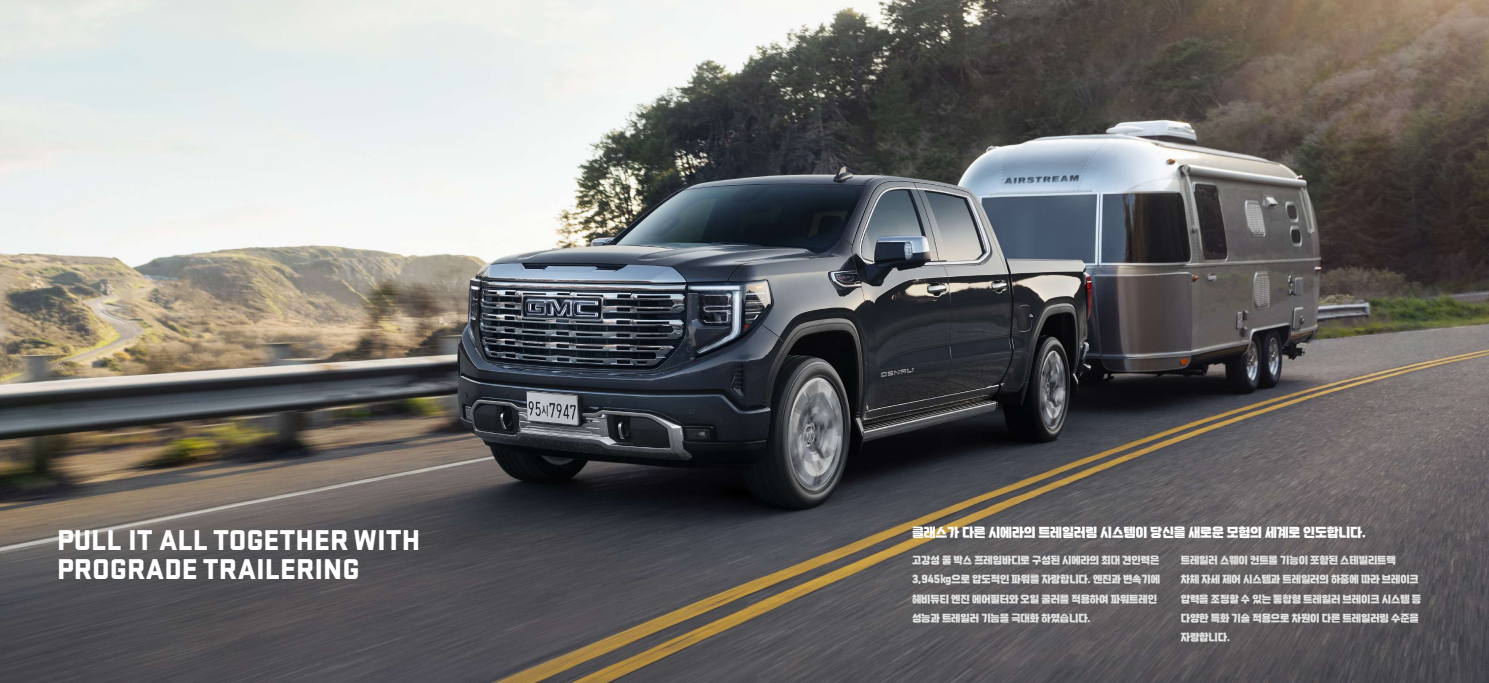
<style>
.page{position:relative;width:1489px;height:683px;background:#fff}
.page>*{position:absolute;margin:0;border:0;box-sizing:border-box;transform-origin:0 0}
.t1{font:900 29.75px/29.8px "Stratum GMC";color:#fff}
.t2{font:12.25px "VITRO CORE OTF";color:#fff;scale:.96 1}
.t3{font:9.62px/19.2px "VITRO CORE OTF";color:#e2e4e2;scale:.96 1}
</style>
<div class="page">
<img style="left:0;top:0;width:1488px;height:682px">
<h1 class="t1" style="left:57px;top:522px;width:365px">PULL IT ALL TOGETHER WITH<br>PROGRADE TRAILERING</h1>
<p class="t2" style="left:912px;top:523px;width:474px">클래스가 다른 시에라의 트레일러링 시스템이 당신을 새로운 모험의 세계로 인도합니다.</p>
<p class="t3" style="left:912px;top:550px;width:260px">고강성 풀 박스 프레임바디로 구성된 시에라의 최대 견인력은<br>3,945kg으로 압도적인 파워를 자랑합니다. 엔진과 변속기에 헤비듀티 엔진 에어필터와 오일 쿨러를 적용하여 파워트레인 성능과 트레일러 기능을 극대화 하였습니다.</p>
<p class="t3" style="left:1180px;top:550px;width:252px">트레일러 스웨이 컨트롤 기능이 포함된 스테빌리트랙<br>차체 자세 제어 시스템과 트레일러의 하중에 따라 브레이크 압력을 조정할 수 있는 통합형 트레일러 브레이크 시스템 등 다양한 특화 기술 적용으로 차원이 다른 트레일러링 수준을 자랑합니다.</p>
</div>
